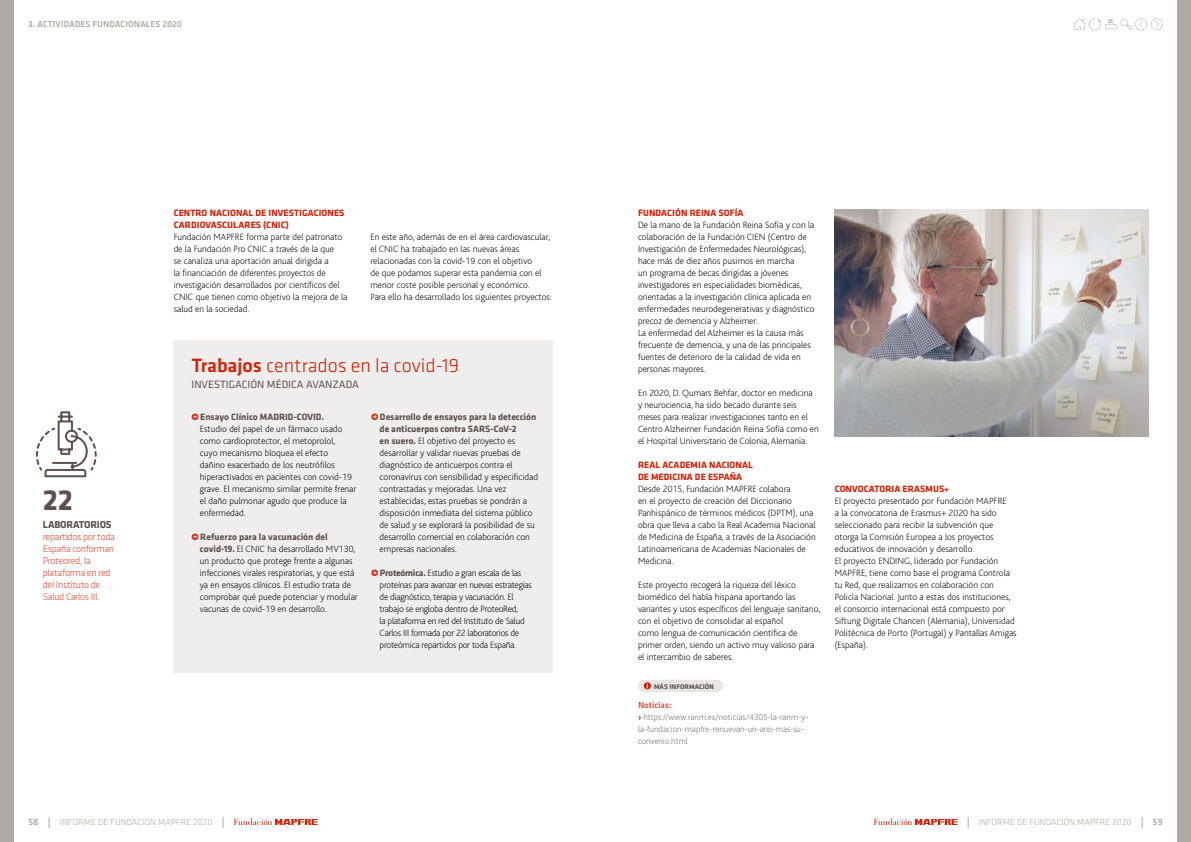
<style>
.page{position:relative;width:1191px;height:842px;background:#fff}
.page>*{position:absolute;margin:0;border:0;box-sizing:border-box;transform-origin:0 0}
.t1{font:700 30px "Klavika";color:#5e514d}
.t2{font:300 20px "Klavika";color:#d81e05}
.t3{font:11px "Klavika";color:#5e514d}
.t4{font:700 10.4px "Klavika";letter-spacing:-.02em;color:#5e514d}
.t5{font:300 10px/12px "Klavika";letter-spacing:-.03em;color:#e04b37}
.t6{font:200 9.5px/12px "Bliss";color:#000}
.t7{font:200 9.5px/12px "Bliss";letter-spacing:-.025em;color:#000}
.t8{font:700 9.5px/12px "Klavika";letter-spacing:.01em;color:#d81e05}
.t9{font:700 9.5px/12px "Klavika";color:#5e514d}
.t10{font:500 9.5px "Klavika";color:#b0aaa4}
.t11{font:200 9px/12px "Bliss";color:#737373}
.t12{font:300 9px "Klavika";letter-spacing:.01em;color:#b0aaa4}
.t13{font:500 9px "Klavika";letter-spacing:.01em;color:#b0aaa4}
.t14{font:500 9px "Klavika";color:#e04b37}
.t15{font:700 7px "Klavika";letter-spacing:.01em;color:#5e514d}
.s1{font-weight:500}
.s2{color:#d81e05}
.s3{font-family:"Klavika";font-weight:700;color:#5e514d}
.s4{font-family:"Klavika";font-weight:700;color:#d81e05}
.s5{font-weight:700;color:#d81e05}
</style>
<div class="page">
<svg style="left:1073px;top:18px;width:89px;height:12px"></svg>
<svg style="left:873px;top:818px;width:84px;height:7px"></svg>
<svg style="left:234px;top:818px;width:83px;height:7px"></svg>
<div style="left:0;top:0;width:14px;height:842px;background:#b0aaa4"></div>
<div style="left:1176px;top:0;width:15px;height:842px;background:#b0aaa4"></div>
<svg style="left:638px;top:680px;width:85px;height:12px"></svg>
<div style="left:174px;top:340px;width:379px;height:332px;background:#efeeed"></div>
<img style="left:834px;top:210px;width:314px;height:227px">
<svg style="left:35px;top:411px;width:62px;height:67px"></svg>
<p class="t13" style="left:28px;top:19px;width:155px">3. ACTIVIDADES FUNDACIONALES 2020</p>
<p class="t8" style="left:174px;top:207px;width:172px">CENTRO NACIONAL DE INVESTIGACIONES<br>CARDIOVASCULARES (CNIC)</p>
<p class="t6" style="left:174px;top:231px;width:175px">Fundación MAPFRE forma parte del patronato de la Fundación Pro CNIC a través de la que<br>se canaliza una aportación anual dirigida a<br>la financiación de diferentes proyectos de investigación desarrollados por científicos del CNIC que tienen como objetivo la mejora de la salud en la sociedad.</p>
<p class="t6" style="left:370px;top:231px;width:183px">En este año, además de en el área cardiovascular, el CNIC ha trabajado en las nuevas áreas relacionadas con la covid-19 con el objetivo<br>de que podamos superar esta pandemia con el menor coste posible personal y económico.<br>Para ello ha desarrollado los siguientes proyectos:</p>
<h1 class="t1" style="left:43px;top:483px;width:32px">22</h1>
<p class="t4" style="left:43px;top:519px;width:70px">LABORATORIOS</p>
<p class="t5" style="left:43px;top:531px;width:74px">repartidos por toda<br>España conforman<br>Proteored, la plataforma en red del Instituto de<br>Salud Carlos III.</p>
<h2 class="t2" style="left:191px;top:354px;width:269px"><span class="s1">Trabajos</span> centrados en la covid-19</h2>
<p class="t9" style="left:191px;top:411px;width:134px"><span class="s2">•</span> Ensayo Clínico MADRID-COVID.</p>
<p class="t6" style="left:200px;top:423px;width:158px">Estudio del papel de un fármaco usado como cardioprotector, el metoprolol,<br>cuyo mecanismo bloquea el efecto<br>dañino exacerbado de los neutrófilos hiperactivados en pacientes con covid-19 grave. El mecanismo similar permite frenar el daño pulmonar agudo que produce la enfermedad.</p>
<p class="t9" style="left:191px;top:531px;width:138px"><span class="s2">•</span> Refuerzo para la vacunación del</p>
<p class="t6" style="left:200px;top:543px;width:159px"><span class="s3">covid-19.</span> El CNIC ha desarrollado MV130, un producto que protege frente a algunas infecciones virales respiratorias, y que está ya en ensayos clínicos. El estudio trata de comprobar qué puede potenciar y modular vacunas de covid-19 en desarrollo.</p>
<p class="t3" style="left:191px;top:379px;width:169px">INVESTIGACIÓN MÉDICA AVANZADA</p>
<p class="t9" style="left:379px;top:411px;width:158px;text-indent:-9px"><span class="s2">•</span> Desarrollo de ensayos para la detección de anticuerpos contra SARS-CoV-2</p>
<p class="t6" style="left:379px;top:435px;width:160px"><span class="s3">en suero.</span> El objetivo del proyecto es desarrollar y validar nuevas pruebas de diagnóstico de anticuerpos contra el coronavirus con sensibilidad y especificidad contrastadas y mejoradas. Una vez establecidas, estas pruebas se pondrán a disposición inmediata del sistema público de salud y se explorará la posibilidad de su desarrollo comercial en colaboración con empresas nacionales.</p>
<p class="t7" style="left:379px;top:567px;width:154px;text-indent:-9px"><span class="s4">•</span> <span class="s3">Proteómica.</span> Estudio a gran escala de las proteínas para avanzar en nuevas estrategias de diagnóstico, terapia y vacunación. El trabajo se engloba dentro de ProteoRed,<br>la plataforma en red del Instituto de Salud Carlos III formada por 22 laboratorios de proteómica repartidos por toda España.</p>
<p class="t8" style="left:638px;top:207px;width:107px">FUNDACIÓN REINA SOFÍA</p>
<p class="t6" style="left:638px;top:219px;width:178px">De la mano de la Fundación Reina Sofía y con la colaboración de la Fundación CIEN (Centro de Investigación de Enfermedades Neurológicas), hace más de diez años pusimos en marcha<br>un programa de becas dirigidas a jóvenes investigadores en especialidades biomédicas, orientadas a la investigación clínica aplicada en enfermedades neurodegenerativas y diagnóstico precoz de demencia y Alzheimer.<br>La enfermedad del Alzheimer es la causa más frecuente de demencia, y una de las principales fuentes de deterioro de la calidad de vida en personas mayores.</p>
<p class="t6" style="left:638px;top:387px;width:182px">En 2020, D. Qumars Behfar, doctor en medicina y neurociencia, ha sido becado durante seis meses para realizar investigaciones tanto en el Centro Alzheimer Fundación Reina Sofía como en el Hospital Universitario de Colonia, Alemania.</p>
<p class="t8" style="left:638px;top:459px;width:116px">REAL ACADEMIA NACIONAL<br>DE MEDICINA DE ESPAÑA</p>
<p class="t6" style="left:638px;top:483px;width:179px">Desde 2015, Fundación MAPFRE colabora<br>en el proyecto de creación del Diccionario Panhispánico de términos médicos (DPTM), una obra que lleva a cabo la Real Academia Nacional de Medicina de España, a través de la Asociación Latinoamericana de Academias Nacionales de Medicina.</p>
<p class="t6" style="left:638px;top:579px;width:184px">Este proyecto recogerá la riqueza del léxico biomédico del habla hispana aportando las variantes y usos específicos del lenguaje sanitario, con el objetivo de consolidar al español<br>como lengua de comunicación científica de primer orden, siendo un activo muy valioso para el intercambio de saberes.</p>
<p class="t15" style="left:654px;top:682px;width:61px">MÁS INFORMACIÓN</p>
<p class="t14" style="left:638px;top:700px;width:35px">Noticias:</p>
<p class="t11" style="left:638px;top:711px;width:172px"><span class="s5">›</span> https://www.ranm.es/noticias/4305-la-ranm-y&shy;la-fundacion-mapfre-renuevan-un-ano-mas-su&shy;convenio.html</p>
<p class="t8" style="left:834px;top:483px;width:116px">CONVOCATORIA ERASMUS+</p>
<p class="t6" style="left:834px;top:495px;width:183px">El proyecto presentado por Fundación MAPFRE<br>a la convocatoria de Erasmus+ 2020 ha sido seleccionado para recibir la subvención que otorga la Comisión Europea a los proyectos educativos de innovación y desarrollo.<br>El proyecto ENDING, liderado por Fundación MAPFRE, tiene como base el programa Controla tu Red, que realizamos en colaboración con Policía Nacional. Junto a estas dos instituciones, el consorcio internacional está compuesto por Siftung Digitale Chancen (Alemania), Universidad Politécnica de Porto (Portugal) y Pantallas Amigas (España).</p>
<p class="t10" style="left:28px;top:817px;width:12px">58</p>
<p class="t12" style="left:60px;top:817px;width:154px">INFORME DE FUNDACIÓN MAPFRE 2020</p>
<p class="t12" style="left:978px;top:817px;width:154px">INFORME DE FUNDACIÓN MAPFRE 2020</p>
<p class="t10" style="left:1152px;top:817px;width:11px">59</p>
</div>
